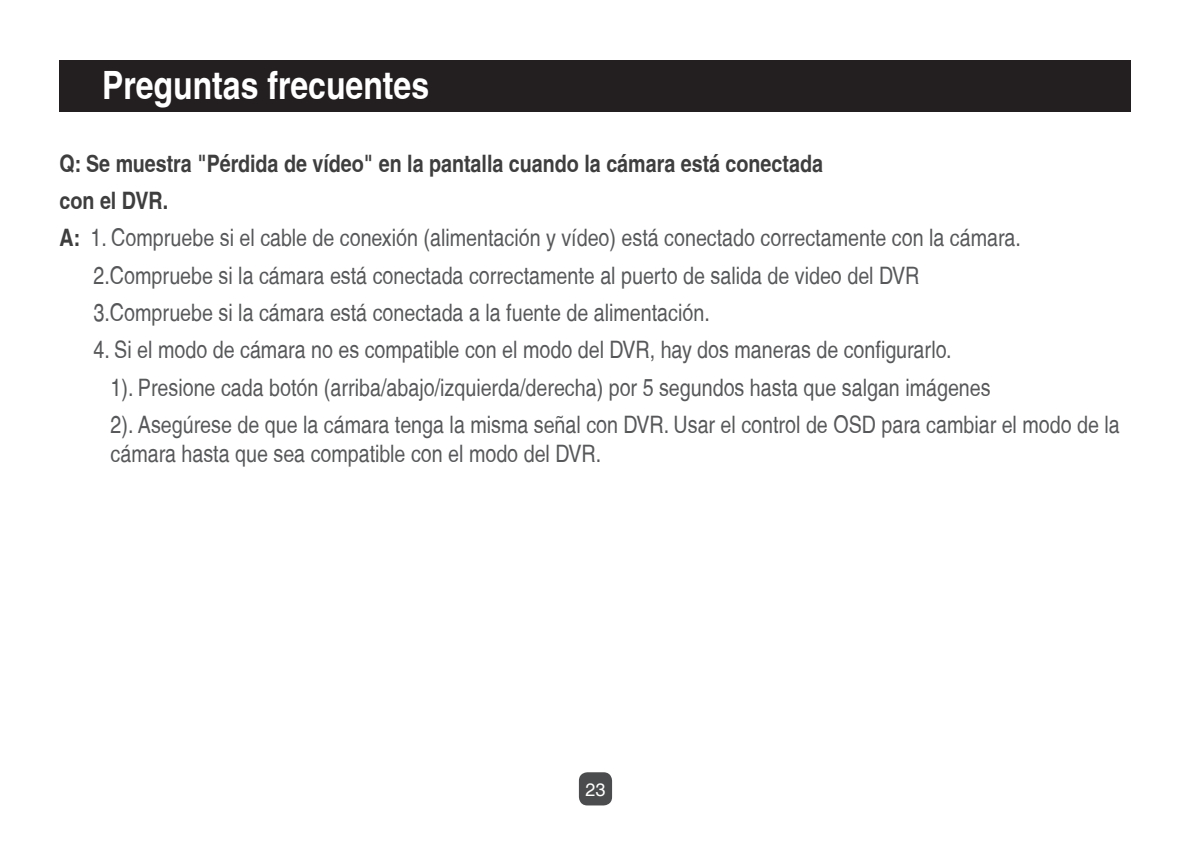
<style>
.page{position:relative;width:1191px;height:851px;background:#fff}
.page>*{position:absolute;margin:0;border:0;box-sizing:border-box;transform-origin:0 0}
.t1{font:700 condensed 39px "Helvetica";color:#fff}
.t2{font:condensed 24px/37.2px "Helvetica";color:#57585a}
.t3{font:700 condensed 24px "Helvetica";color:#3e3e3f}
.t4{font:18px "Helvetica";color:#fff}
.s1{font-weight:700;color:#3e3e3f}
</style>
<div class="page">
<div style="left:60px;top:60px;width:1071px;height:51px;background:#231f20"></div>
<div style="left:579px;top:772px;width:33px;height:33px;background:#4b4c4d;border-radius:9px"></div>
<h1 class="t1" style="left:102px;top:62px;width:329px">Preguntas frecuentes</h1>
<p class="t3" style="left:60px;top:148px;width:765px">Q: Se muestra "Pérdida de vídeo" en la pantalla cuando la cámara está conectada</p>
<p class="t3" style="left:60px;top:186px;width:110px">con el DVR.</p>
<p class="t2" style="left:60px;top:219px;width:962px"><span class="s1">A:</span> 1. Compruebe si el cable de conexión (alimentación y vídeo) está conectado correctamente con la cámara.</p>
<p class="t2" style="left:94px;top:256px;width:827px">2.Compruebe si la cámara está conectada correctamente al puerto de salida de video del DVR</p>
<p class="t2" style="left:94px;top:294px;width:618px">3.Compruebe si la cámara está conectada a la fuente de alimentación.</p>
<p class="t2" style="left:111px;top:331px;width:1010px;text-indent:-17px">4. Si el modo de cámara no es compatible con el modo del DVR, hay dos maneras de configurarlo.<br>1). Presione cada botón (arriba/abajo/izquierda/derecha) por 5 segundos hasta que salgan imágenes<br>2). Asegúrese de que la cámara tenga la misma señal con DVR. Usar el control de OSD para cambiar el modo de la</p>
<p class="t2" style="left:111px;top:434px;width:492px">cámara hasta que sea compatible con el modo del DVR.</p>
<p class="t4" style="left:585px;top:779px;width:22px">23</p>
</div>
